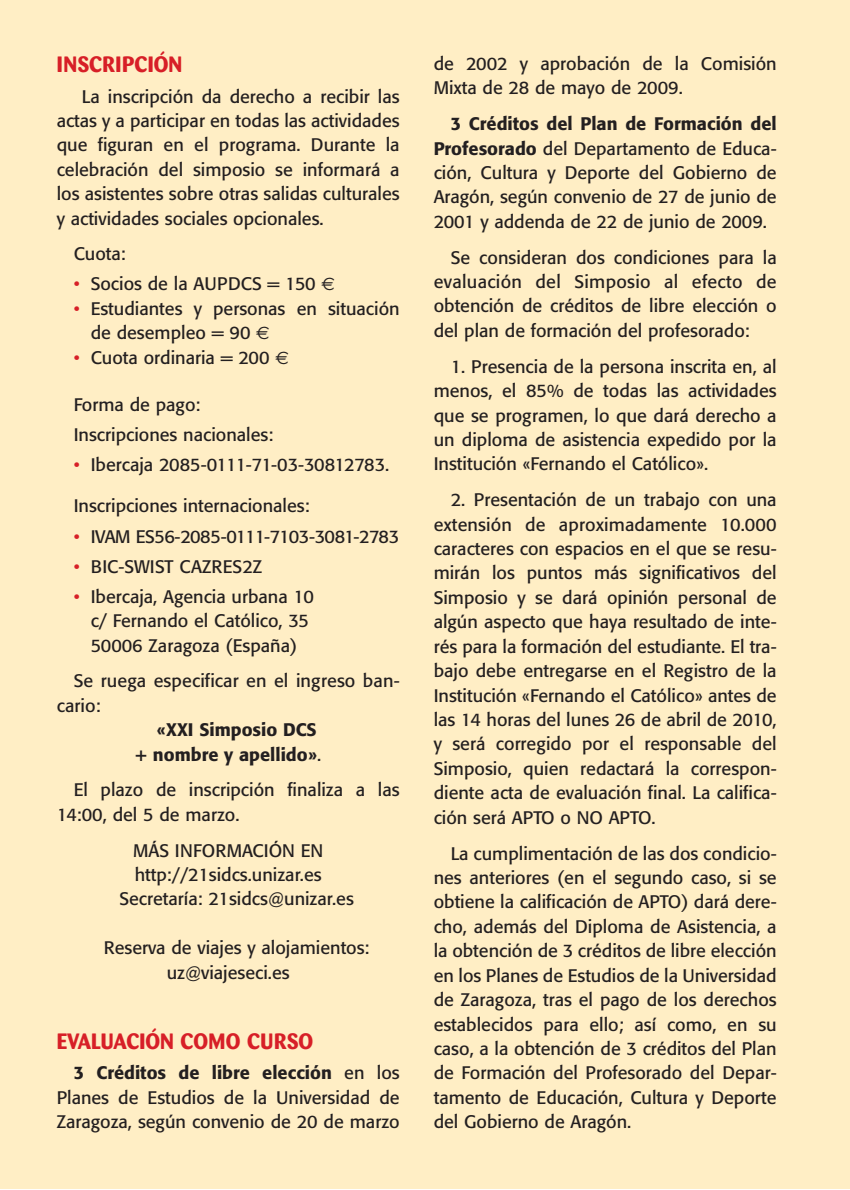
<style>
.page{position:relative;width:850px;height:1190px;background:#fff}
.page>*{position:absolute;margin:0;border:0;box-sizing:border-box;transform-origin:0 0}
.t1{font:700 22px "Barmeno";letter-spacing:.01em;color:#d71f27}
.t2{font:18px/24.4px "Formata";color:#231f20;text-align:justify}
.t3{font:18px "Formata";letter-spacing:-.035em;color:#231f20}
.t4{font:500 18px/24.4px "Formata";color:#231f20;text-align:right}
.s1{color:#d71f27}
.s2{font-family:"Euro Sans"}
.s3{font-weight:400}
.s4{font-weight:500}
</style>
<div class="page">
<div style="left:0;top:0;width:850px;height:1189px;background:#ffeec5"></div>
<p class="t1" style="left:57px;top:56px;width:127px">INSCRIPCIÓN</p>
<p class="t2" style="left:57px;top:85px;width:345px;text-indent:25px">La inscripción da derecho a recibir las actas y a participar en todas las actividades que figuran en el programa. Durante la celebración del simposio se informará a los asistentes sobre otras salidas culturales y actividades sociales opcionales.</p>
<p class="t2" style="left:74px;top:243px;width:54px">Cuota:</p>
<p class="t2" style="left:74px;top:273px;width:263px"><span class="s1">•</span> Socios de la AUPDCS = 150 <span class="s2">€</span></p>
<p class="t2" style="left:91px;top:298px;width:310px;text-indent:-17px"><span class="s1">•</span> Estudiantes y personas en situación de desempleo = 90 <span class="s2">€</span></p>
<p class="t2" style="left:74px;top:347px;width:217px"><span class="s1">•</span> Cuota ordinaria = 200 <span class="s2">€</span></p>
<p class="t2" style="left:74px;top:391px;width:201px;line-height:30px">Forma de pago:<br>Inscripciones nacionales:</p>
<p class="t2" style="left:74px;top:454px;width:317px"><span class="s1">•</span> Ibercaja 2085-0111-71-03-30812783.</p>
<p class="t2" style="left:74px;top:495px;width:237px">Inscripciones internacionales:</p>
<p class="t3" style="left:74px;top:528px;width:327px"><span class="s1">•</span> IVAM ES56-2085-0111-7103-3081-2783</p>
<p class="t2" style="left:74px;top:556px;width:190px"><span class="s1">•</span> BIC-SWIST CAZRES2Z</p>
<p class="t2" style="left:91px;top:586px;width:225px;text-align:left;text-indent:-17px"><span class="s1">•</span> Ibercaja, Agencia urbana 10 c/ Fernando el Católico, 35<br>50006 Zaragoza (España)</p>
<p class="t2" style="left:57px;top:670px;width:344px;text-indent:17px">Se ruega especificar en el ingreso ban&shy;cario:</p>
<p class="t4" style="left:135px;top:719px;width:188px">«XXI Simposio DCS<br>+ nombre y apellido»<span class="s3">.</span></p>
<p class="t2" style="left:57px;top:779px;width:344px;text-indent:17px">El plazo de inscripción finaliza a las<br>14:00, del 5 de marzo.</p>
<p class="t2" style="left:133px;top:839px;width:192px">MÁS INFORMACIÓN EN</p>
<p class="t2" style="left:135px;top:864px;width:189px">http://21sidcs.unizar.es</p>
<p class="t2" style="left:119px;top:888px;width:236px">Secretaría: 21sidcs@unizar.es</p>
<p class="t2" style="left:167px;top:937px;width:204px;text-indent:-63px">Reserva de viajes y alojamientos: uz@viajeseci.es</p>
<p class="t1" style="left:57px;top:1032px;width:258px">EVALUACIÓN COMO CURSO</p>
<p class="t2" style="left:57px;top:1062px;width:345px;text-indent:17px"><span class="s4">3 Créditos de libre elección</span> en los Planes de Estudios de la Universidad de Zaragoza, según convenio de 20 de marzo</p>
<p class="t2" style="left:434px;top:53px;width:344px">de 2002 y aprobación de la Comisión<br>Mixta de 28 de mayo de 2009.</p>
<p class="t2" style="left:434px;top:113px;width:345px;text-indent:17px"><span class="s4">3 Créditos del Plan de Formación del Profesorado</span> del Departamento de Educa&shy;ción, Cultura y Deporte del Gobierno de Aragón, según convenio de 27 de junio de 2001 y addenda de 22 de junio de 2009.</p>
<p class="t2" style="left:434px;top:247px;width:345px;text-indent:17px">Se consideran dos condiciones para la evaluación del Simposio al efecto de obtención de créditos de libre elección o del plan de formación del profesorado:</p>
<p class="t2" style="left:434px;top:356px;width:345px;text-indent:17px">1. Presencia de la persona inscrita en, al menos, el 85% de todas las actividades que se programen, lo que dará derecho a un diploma de asistencia expedido por la Institución «Fernando el Católico».</p>
<p class="t2" style="left:434px;top:489px;width:345px;text-indent:17px">2. Presentación de un trabajo con una extensión de aproximadamente 10.000 caracteres con espacios en el que se resu&shy;mirán los puntos más significativos del Simposio y se dará opinión personal de algún aspecto que haya resultado de inte&shy;rés para la formación del estudiante. El tra&shy;bajo debe entregarse en el Registro de la Institución «Fernando el Católico» antes de las 14 horas del lunes 26 de abril de 2010, y será corregido por el responsable del Simposio, quien redactará la correspon&shy;diente acta de evaluación final. La califica&shy;ción será APTO o NO APTO.</p>
<p class="t2" style="left:434px;top:842px;width:345px;text-indent:17px">La cumplimentación de las dos condicio&shy;nes anteriores (en el segundo caso, si se obtiene la calificación de APTO) dará dere&shy;cho, además del Diploma de Asistencia, a la obtención de 3 créditos de libre elección en los Planes de Estudios de la Universidad de Zaragoza, tras el pago de los derechos establecidos para ello; así como, en su caso, a la obtención de 3 créditos del Plan de Formación del Profesorado del Depar&shy;tamento de Educación, Cultura y Deporte del Gobierno de Aragón.</p>
</div>
